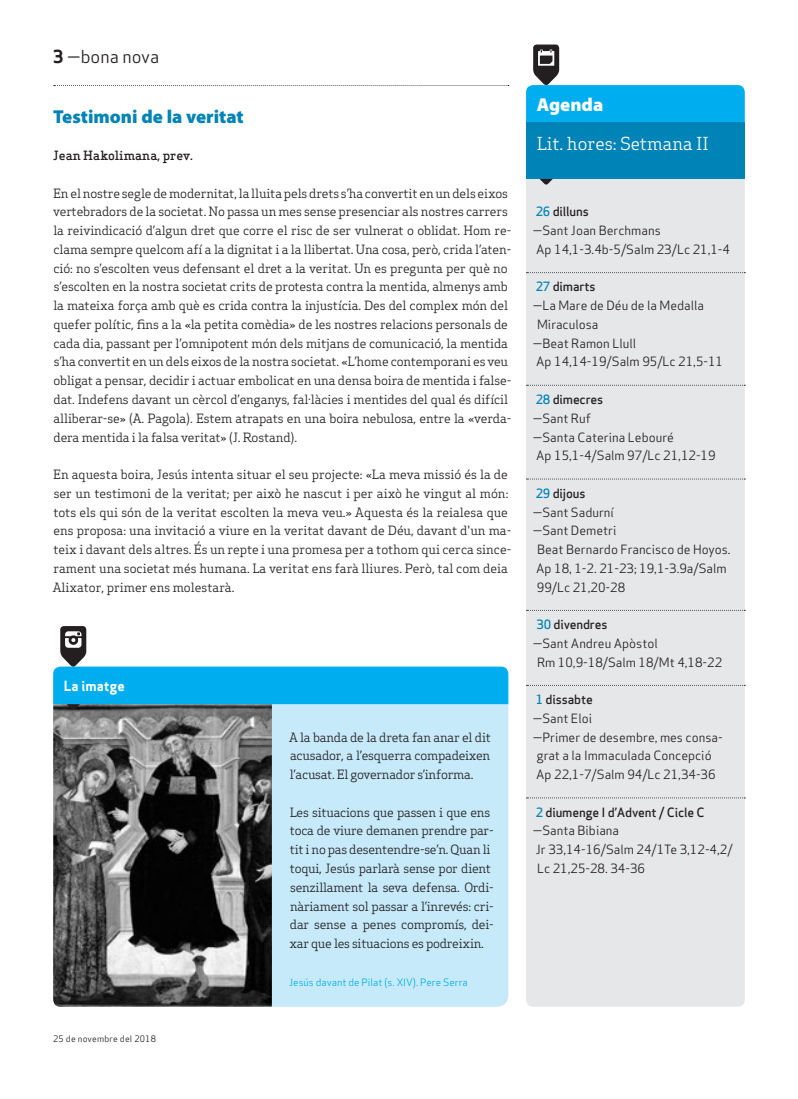
<style>
.page{position:relative;width:798px;height:1099px;background:#fff}
.page>*{position:absolute;margin:0;border:0;box-sizing:border-box;transform-origin:0 0}
.Titular_Petit{font:900 18.75px "Myriad Pro";color:#0083b6}
.Titular_Secció{font:900 18.75px "Myriad Pro";color:#fff}
.Subtitol_Secció{font:17.5px "Apex Serif";color:#fff}
.Capçalera{font:17.5px "Apex Sans Book T";color:#231f20}
.Titular_Secció_Petit{font:13.75px "Apex Sans Bold T";color:#fff}
.Text_General{font:12.5px/18.8px "Apex Serif";letter-spacing:-.01em;color:#231f20}
.Text_General-2{font:12.5px/18.8px "Apex Sans Book T";color:#231f20}
.Text_General-3{font:12.5px "Apex Sans Medium T";letter-spacing:-.01em;color:#231f20}
.Autors{font:500 12.5px "Apex Serif";color:#231f20}
.Credit_La_Imatge{font:10px "Apex Sans Book T";color:#00aeef}
.Data_Peu{font:8.75px "Apex Sans Book T";letter-spacing:.02em;color:#231f20}
.s1{font-family:"Apex Sans Bold T"}
.s2{color:#0083b6}
</style>
<div class="page">
<svg style="left:54px;top:85px;width:454px;height:1px"></svg>
<div style="left:526px;top:179px;width:218px;height:827px;background:#e6e7e9"></div>
<svg style="left:526px;top:272px;width:219px;height:1px"></svg>
<svg style="left:526px;top:385px;width:219px;height:1px"></svg>
<svg style="left:526px;top:478px;width:219px;height:1px"></svg>
<svg style="left:526px;top:610px;width:219px;height:1px"></svg>
<svg style="left:526px;top:685px;width:219px;height:1px"></svg>
<svg style="left:526px;top:797px;width:219px;height:1px"></svg>
<svg style="left:526px;top:45px;width:218px;height:78px"></svg>
<div style="left:526px;top:123px;width:218px;height:56px;background:#0083b6"></div>
<svg style="left:539px;top:179px;width:13px;height:6px"></svg>
<div style="left:53px;top:666px;width:455px;height:340px;background:#c6eafa;border-radius:11px"></div>
<img style="left:53px;top:710px;width:219px;height:296px">
<svg style="left:53px;top:626px;width:455px;height:84px"></svg>
<p class="Capçalera" style="left:53px;top:46px;width:107px"><span class="s1">3</span> —bona nova</p>
<p class="Titular_Petit" style="left:53px;top:104px;width:192px">Testimoni de la veritat</p>
<p class="Autors" style="left:53px;top:148px;width:141px">Jean Hakolimana, prev.</p>
<p class="Text_General" style="left:53px;top:183px;width:459px">En el nostre segle de modernitat, la lluita pels drets s’ha convertit en un dels eixos vertebradors de la societat. No passa un mes sense presenciar als nostres carrers la reivindicació d’algun dret que corre el risc de ser vulnerat o oblidat. Hom re&shy;clama sempre quelcom afí a la dignitat i a la llibertat. Una cosa, però, crida l’aten&shy;ció: no s’escolten veus defensant el dret a la veritat. Un es pregunta per què no s’escolten en la nostra societat crits de protesta contra la mentida, almenys amb la mateixa força amb què es crida contra la injustícia. Des del complex món del quefer polític, fins a la «la petita comèdia» de les nostres relacions personals de cada dia, passant per l’omnipotent món dels mitjans de comunicació, la mentida s’ha convertit en un dels eixos de la nostra societat. «L’home contemporani es veu obligat a pensar, decidir i actuar embolicat en una densa boira de mentida i false&shy;dat. Indefens davant un cèrcol d’enganys, fal·làcies i mentides del qual és difícil alliberar-se» (A. Pagola). Estem atrapats en una boira nebulosa, entre la «verda&shy;dera mentida i la falsa veritat» (J. Rostand).</p>
<p class="Text_General" style="left:53px;top:465px;width:460px">En aquesta boira, Jesús intenta situar el seu projecte: «La meva missió és la de ser un testimoni de la veritat; per això he nascut i per això he vingut al món: tots els qui són de la veritat escolten la meva veu.» Aquesta és la reialesa que ens proposa: una invitació a viure en la veritat davant de Déu, davant d'un ma&shy;teix i davant dels altres. És un repte i una promesa per a tothom qui cerca since&shy;rament una societat més humana. La veritat ens farà lliures. Però, tal com deia Alixator, primer ens molestarà.</p>
<p class="Titular_Secció_Petit" style="left:64px;top:677px;width:62px">La imatge</p>
<p class="Data_Peu" style="left:53px;top:1032px;width:104px">25 de novembre del 2018</p>
<p class="Text_General" style="left:289px;top:727px;width:203px;text-align:justify">A la banda de la dreta fan anar el dit acusador, a l’esquerra compadeixen l’acusat. El governador s’informa.</p>
<p class="Text_General" style="left:289px;top:802px;width:206px">Les situacions que passen i que ens toca de viure demanen prendre par&shy;tit i no pas desentendre-se’n. Quan li toqui, Jesús parlarà sense por dient senzillament la seva defensa. Ordi&shy;nàriament sol passar a l’inrevés: cri&shy;dar sense a penes compromís, dei&shy;xar que les situacions es podreixin.</p>
<p class="Credit_La_Imatge" style="left:289px;top:975px;width:180px">Jesús davant de Pilat (s. XIV). Pere Serra</p>
<p class="Titular_Secció" style="left:536px;top:92px;width:68px">Agenda</p>
<p class="Subtitol_Secció" style="left:536px;top:133px;width:174px">Lit. hores: Setmana II</p>
<p class="Text_General-3" style="left:535px;top:204px;width:54px"><span class="s2">26</span> dilluns</p>
<p class="Text_General-2" style="left:532px;top:221px;width:130px">—Sant Joan Berchmans</p>
<p class="Text_General-2" style="left:536px;top:240px;width:195px">Ap 14,1-3.4b-5/Salm 23/Lc 21,1-4</p>
<p class="Text_General-3" style="left:535px;top:279px;width:61px"><span class="s2">27</span> dimarts</p>
<p class="Text_General-2" style="left:532px;top:296px;width:173px">—La Mare de Déu de la Medalla</p>
<p class="Text_General-2" style="left:537px;top:315px;width:63px">Miraculosa</p>
<p class="Text_General-2" style="left:532px;top:333px;width:105px">—Beat Ramon Llull</p>
<p class="Text_General-2" style="left:536px;top:352px;width:188px">Ap 14,14-19/Salm 95/Lc 21,5-11</p>
<p class="Text_General-3" style="left:535px;top:391px;width:69px"><span class="s2">28</span> dimecres</p>
<p class="Text_General-2" style="left:532px;top:408px;width:60px">—Sant Ruf</p>
<p class="Text_General-2" style="left:532px;top:427px;width:143px">—Santa Caterina Lebouré</p>
<p class="Text_General-2" style="left:536px;top:446px;width:181px">Ap 15,1-4/Salm 97/Lc 21,12-19</p>
<p class="Text_General-3" style="left:535px;top:485px;width:51px"><span class="s2">29</span> dijous</p>
<p class="Text_General-2" style="left:532px;top:502px;width:83px">—Sant Sadurní</p>
<p class="Text_General-2" style="left:532px;top:521px;width:85px">—Sant Demetri</p>
<p class="Text_General-2" style="left:537px;top:540px;width:195px">Beat Bernardo Francisco de Hoyos.</p>
<p class="Text_General-2" style="left:536px;top:558px;width:192px">Ap 18, 1-2. 21-23; 19,1-3.9a/Salm<br>99/Lc 21,20-28</p>
<p class="Text_General-3" style="left:536px;top:616px;width:72px"><span class="s2">30</span> divendres</p>
<p class="Text_General-2" style="left:532px;top:633px;width:127px">—Sant Andreu Apòstol</p>
<p class="Text_General-2" style="left:537px;top:652px;width:186px">Rm 10,9-18/Salm 18/Mt 4,18-22</p>
<p class="Text_General-3" style="left:535px;top:691px;width:58px"><span class="s2">1</span> dissabte</p>
<p class="Text_General-2" style="left:532px;top:708px;width:61px">—Sant Eloi</p>
<p class="Text_General-2" style="left:532px;top:727px;width:191px;text-align:center">—Primer de desembre, mes consa&shy;grat a la Immaculada Concepció</p>
<p class="Text_General-2" style="left:536px;top:765px;width:181px">Ap 22,1-7/Salm 94/Lc 21,34-36</p>
<p class="Text_General-3" style="left:535px;top:804px;width:170px"><span class="s2">2</span> diumenge I d’Advent / Cicle C</p>
<p class="Text_General-2" style="left:532px;top:821px;width:88px">—Santa Bibiana</p>
<p class="Text_General-2" style="left:535px;top:840px;width:198px">Jr 33,14-16/Salm 24/1Te 3,12-4,2/<br>Lc 21,25-28. 34-36</p>
</div>
